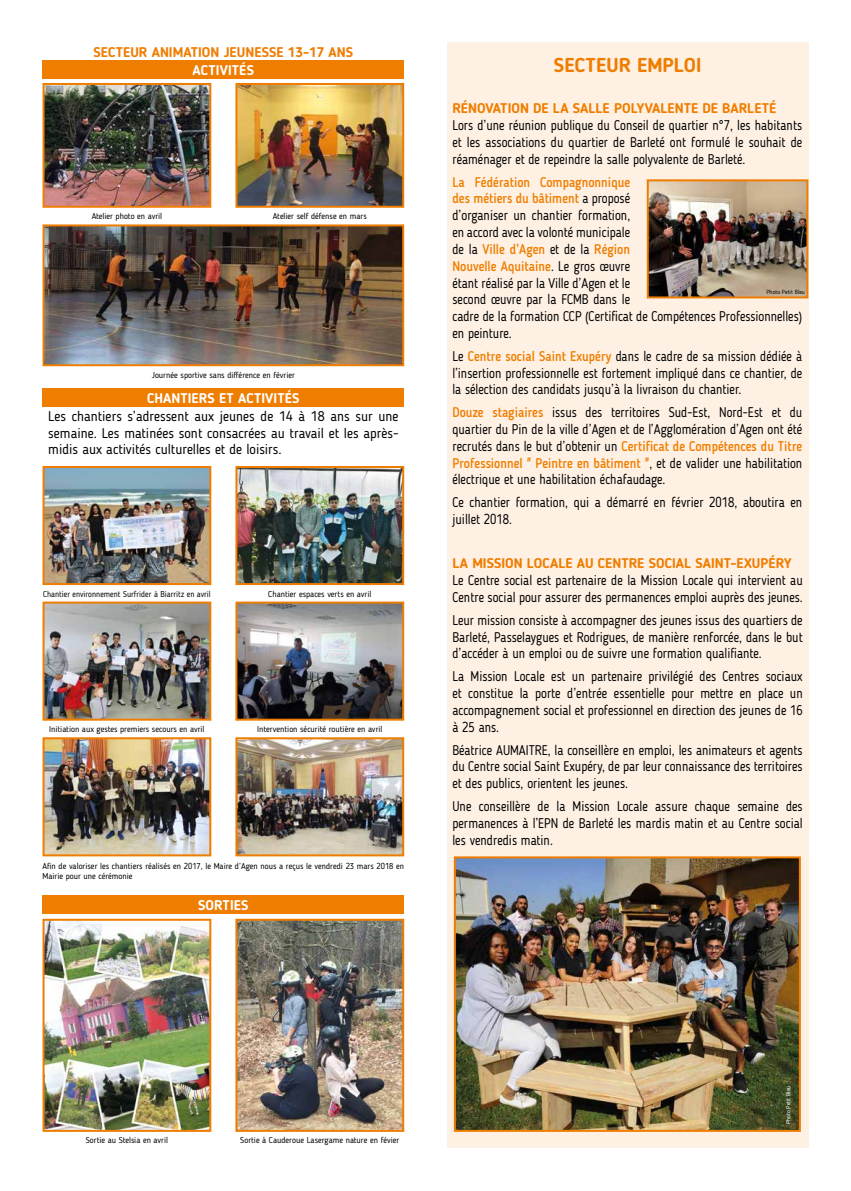
<style>
.page{position:relative;width:851px;height:1191px;background:#fff}
.page>*{position:absolute;margin:0;border:0;box-sizing:border-box;transform-origin:0 0}
.t1{font:700 20px "Blogger Sans";color:#ef7d00}
.t2{font:14px/16.8px "Blogger Sans";color:#000;text-align:justify;scale:.9 1}
.t3{font:14px/16.8px "Blogger Sans";color:#000;text-align:justify}
.t4{font:700 14px "Blogger Sans";color:#ef7d00}
.t5{font:700 14px "Blogger Sans";letter-spacing:.005em;color:#fff}
.t6{font:8.5px/10px "Blogger Sans";color:#000}
.t7{font:8.5px "Blogger Sans";color:#000;scale:.96 1}
.t8{font:6px "Blogger Sans";color:#000}
.t9{font:6px "Blogger Sans";color:#fff}
.s1{font-weight:500;color:#ef7d00}
</style>
<div class="page">
<div style="left:446px;top:43px;width:362px;height:1105px;background:#fef1e4"></div>
<div style="left:43px;top:895px;width:361px;height:18px;background:#ef7d00"></div>
<div style="left:43px;top:61px;width:361px;height:18px;background:#ef7d00"></div>
<div style="left:43px;top:388px;width:361px;height:18px;background:#ef7d00"></div>
<img style="left:46px;top:921px;width:162px;height:207px">
<div style="left:43px;top:918px;width:168px;height:213px;border:2px solid #ef7d00"></div>
<img style="left:46px;top:86px;width:162px;height:119px">
<div style="left:43px;top:83px;width:168px;height:125px;border:2px solid #ef7d00"></div>
<img style="left:46px;top:469px;width:162px;height:113px">
<div style="left:43px;top:466px;width:168px;height:119px;border:2px solid #ef7d00"></div>
<img style="left:46px;top:604px;width:162px;height:113px">
<div style="left:43px;top:601px;width:168px;height:119px;border:2px solid #ef7d00"></div>
<img style="left:46px;top:740px;width:162px;height:113px">
<div style="left:43px;top:737px;width:168px;height:119px;border:2px solid #ef7d00"></div>
<img style="left:457px;top:859px;width:340px;height:269px">
<div style="left:454px;top:856px;width:346px;height:275px;border:2px solid #ef7d00"></div>
<img style="left:649px;top:182px;width:156px;height:113px">
<div style="left:646px;top:179px;width:162px;height:119px;border:2px solid #ef7d00"></div>
<img style="left:46px;top:227px;width:355px;height:136px">
<div style="left:43px;top:224px;width:361px;height:142px;border:2px solid #ef7d00"></div>
<img style="left:238px;top:921px;width:163px;height:207px">
<div style="left:235px;top:918px;width:169px;height:213px;border:2px solid #ef7d00"></div>
<img style="left:238px;top:86px;width:163px;height:119px">
<div style="left:235px;top:83px;width:169px;height:125px;border:2px solid #ef7d00"></div>
<img style="left:238px;top:469px;width:163px;height:113px">
<div style="left:235px;top:466px;width:169px;height:119px;border:2px solid #ef7d00"></div>
<img style="left:238px;top:604px;width:163px;height:113px">
<div style="left:235px;top:601px;width:169px;height:119px;border:2px solid #ef7d00"></div>
<img style="left:238px;top:740px;width:163px;height:113px">
<div style="left:235px;top:737px;width:169px;height:119px;border:2px solid #ef7d00"></div>
<p class="t4" style="left:94px;top:44px;width:261px">SECTEUR ANIMATION JEUNESSE 13-17 ANS</p>
<p class="t5" style="left:193px;top:62px;width:63px">ACTIVITÉS</p>
<p class="t6" style="left:92px;top:211px;width:72px">Atelier photo en avril</p>
<p class="t6" style="left:273px;top:211px;width:96px">Atelier self défense en mars</p>
<p class="t6" style="left:152px;top:370px;width:145px">Journée sportive sans différence en février</p>
<p class="t5" style="left:147px;top:389px;width:154px">CHANTIERS ET ACTIVITÉS</p>
<p class="t3" style="left:48px;top:407px;width:352px">Les chantiers s’adressent aux jeunes de 14 à 18 ans sur une semaine. Les matinées sont consacrées au travail et les après&shy;midis aux activités culturelles et de loisirs.</p>
<p class="t7" style="left:43px;top:588px;width:176px">Chantier environnement Surfrider à Biarritz en avril</p>
<p class="t6" style="left:268px;top:588px;width:104px">Chantier espaces verts en avril</p>
<p class="t6" style="left:49px;top:724px;width:157px">Initiation aux gestes premiers secours en avril</p>
<p class="t6" style="left:257px;top:724px;width:127px">Intervention sécurité routière en avril</p>
<p class="t6" style="left:43px;top:860px;width:363px">Afin de valoriser les chantiers réalisés en 2017, le Maire d’Agen nous a reçus le vendredi 23 mars 2018 en<br>Mairie pour une cérémonie</p>
<p class="t5" style="left:198px;top:896px;width:52px">SORTIES</p>
<h1 class="t1" style="left:553px;top:53px;width:149px">SECTEUR EMPLOI</h1>
<p class="t4" style="left:452px;top:100px;width:325px">RÉNOVATION DE LA SALLE POLYVALENTE DE BARLETÉ</p>
<p class="t2" style="left:452px;top:117px;width:390px">Lors d’une réunion publique du Conseil de quartier n°7, les habitants et les associations du quartier de Barleté ont formulé le souhait de réaménager et de repeindre la salle polyvalente de Barleté.</p>
<p class="t2" style="left:452px;top:173px;width:390px;text-align:left"><span class="s1">La Fédération Compagnonnique<br>des métiers du bâtiment</span> a proposé<br>d’organiser un chantier formation,<br>en accord avec la volonté municipale<br>de la <span class="s1">Ville d’Agen</span> et de la <span class="s1">Région<br>Nouvelle Aquitaine</span>. Le gros œuvre<br>étant réalisé par la Ville d’Agen et le<br>second œuvre par la FCMB dans le<br>cadre de la formation CCP (Certificat de Compétences Professionnelles) en peinture.</p>
<p class="t2" style="left:452px;top:347px;width:390px">Le <span class="s1">Centre social Saint Exupéry</span> dans le cadre de sa mission dédiée à l’insertion professionnelle est fortement impliqué dans ce chantier, de la sélection des candidats jusqu’à la livraison du chantier.</p>
<p class="t2" style="left:452px;top:404px;width:390px"><span class="s1">Douze stagiaires</span> issus des territoires Sud-Est, Nord-Est et du quartier du Pin de la ville d’Agen et de l’Agglomération d’Agen ont été recrutés dans le but d’obtenir un <span class="s1">Certificat de Compétences du Titre Professionnel " Peintre en bâtiment "</span>, et de valider une habilitation électrique et une habilitation échafaudage.</p>
<p class="t2" style="left:452px;top:494px;width:390px">Ce chantier formation, qui a démarré en février 2018, aboutira en juillet 2018.</p>
<p class="t8" style="left:766px;top:288px;width:40px">Photo Petit Bleu</p>
<p class="t4" style="left:452px;top:555px;width:340px">LA MISSION LOCALE AU CENTRE SOCIAL SAINT-EXUPÉRY</p>
<p class="t2" style="left:452px;top:572px;width:390px">Le Centre social est partenaire de la Mission Locale qui intervient au<br>Centre social pour assurer des permanences emploi auprès des jeunes.</p>
<p class="t2" style="left:452px;top:611px;width:390px">Leur mission consiste à accompagner des jeunes issus des quartiers de Barleté, Passelaygues et Rodrigues, de manière renforcée, dans le but d’accéder à un emploi ou de suivre une formation qualifiante.</p>
<p class="t2" style="left:452px;top:668px;width:391px">La Mission Locale est un partenaire privilégié des Centres sociaux et constitue la porte d’entrée essentielle pour mettre en place un accompagnement social et professionnel en direction des jeunes de 16 à 25 ans.</p>
<p class="t2" style="left:452px;top:741px;width:390px">Béatrice AUMAITRE, la conseillère en emploi, les animateurs et agents du Centre social Saint Exupéry, de par leur connaissance des territoires et des publics, orientent les jeunes.</p>
<p class="t2" style="left:452px;top:797px;width:390px">Une conseillère de la Mission Locale assure chaque semaine des permanences à l’EPN de Barleté les mardis matin et au Centre social les vendredis matin.</p>
<p class="t6" style="left:86px;top:1135px;width:84px">Sortie au Stelsia en avril</p>
<p class="t6" style="left:240px;top:1135px;width:160px">Sortie à Cauderoue Lasergame nature en févier</p>
<p class="t9" style="left:784px;top:1124px;width:40px;rotate:-90deg">Photo Petit Bleu</p>
</div>
